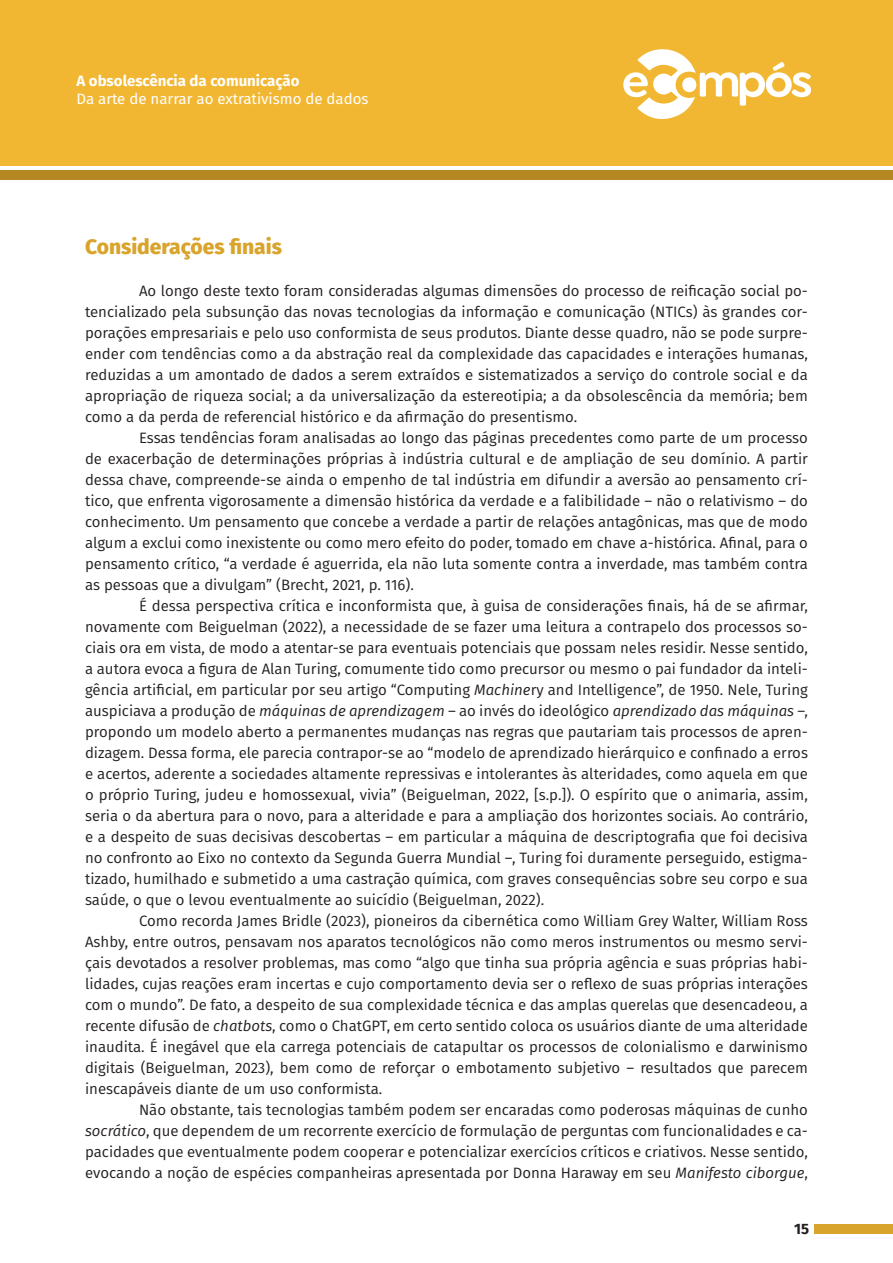
<style>
.page{position:relative;width:893px;height:1263px;background:#fff}
.page>*{position:absolute;margin:0;border:0;box-sizing:border-box;transform-origin:0 0}
.Tópico{font:800 21px "Fira Sans";color:#d9a42c}
.Texto{font:15px/21px "Fira Sans";color:#231f20;text-align:justify}
.t1{font:15px "Fira Sans";color:#fff}
.t2{font:700 15px "Fira Sans";color:#fff}
.t3{font:700 15px "Fira Sans";color:#231f20}
.s1{font-style:italic}
</style>
<div class="page">
<div style="left:0;top:0;width:893px;height:166px;background:#f2b732"></div>
<div style="left:0;top:170px;width:893px;height:10px;background:#b48723"></div>
<div style="left:814px;top:1224px;width:79px;height:9px;background:#d9a42c"></div>
<svg style="left:623px;top:49px;width:188px;height:70px"></svg>
<p class="t2" style="left:77px;top:68px;width:224px">A obsolescência da comunicação</p>
<p class="t1" style="left:77px;top:87px;width:293px">Da arte de narrar ao extrativismo de dados</p>
<p class="Tópico" style="left:85px;top:228px;width:198px">Considerações finais</p>
<p class="Texto" style="left:85px;top:279px;width:724px;text-indent:54px">Ao longo deste texto foram consideradas algumas dimensões do processo de reificação social po&shy;tencializado pela subsunção das novas tecnologias da informação e comunicação (NTICs) às grandes cor&shy;porações empresariais e pelo uso conformista de seus produtos. Diante desse quadro, não se pode surpre&shy;ender com tendências como a da abstração real da complexidade das capacidades e interações humanas, reduzidas a um amontado de dados a serem extraídos e sistematizados a serviço do controle social e da apropriação de riqueza social; a da universalização da estereotipia; a da obsolescência da memória; bem como a da perda de referencial histórico e da afirmação do presentismo.</p>
<p class="Texto" style="left:85px;top:426px;width:724px;text-indent:54px">Essas tendências foram analisadas ao longo das páginas precedentes como parte de um processo de exacerbação de determinações próprias à indústria cultural e de ampliação de seu domínio. A partir dessa chave, compreende-se ainda o empenho de tal indústria em difundir a aversão ao pensamento crí&shy;tico, que enfrenta vigorosamente a dimensão histórica da verdade e a falibilidade – não o relativismo – do conhecimento. Um pensamento que concebe a verdade a partir de relações antagônicas, mas que de modo algum a exclui como inexistente ou como mero efeito do poder, tomado em chave a-histórica. Afinal, para o pensamento crítico, “a verdade é aguerrida, ela não luta somente contra a inverdade, mas também contra as pessoas que a divulgam” (Brecht, 2021, p. 116).</p>
<p class="Texto" style="left:85px;top:594px;width:724px;text-indent:54px">É dessa perspectiva crítica e inconformista que, à guisa de considerações finais, há de se afirmar, novamente com Beiguelman (2022), a necessidade de se fazer uma leitura a contrapelo dos processos so&shy;ciais ora em vista, de modo a atentar-se para eventuais potenciais que possam neles residir. Nesse sentido, a autora evoca a figura de Alan Turing, comumente tido como precursor ou mesmo o pai fundador da inteli&shy;gência artificial, em particular por seu artigo “Computing <span class="s1">Machine</span>ry and Intelligence”, de 1950. Nele, Turing auspiciava a produção de <span class="s1">máquinas de aprendizagem</span> – ao invés do ideológico <span class="s1">aprendizado das máquinas</span> –, propondo um modelo aberto a permanentes mudanças nas regras que pautariam tais processos de apren&shy;dizagem. Dessa forma, ele parecia contrapor-se ao “modelo de aprendizado hierárquico e confinado a erros e acertos, aderente a sociedades altamente repressivas e intolerantes às alteridades, como aquela em que o próprio Turing, judeu e homossexual, vivia” (Beiguelman, 2022, [s.p.]). O espírito que o animaria, assim, seria o da abertura para o novo, para a alteridade e para a ampliação dos horizontes sociais. Ao contrário, e a despeito de suas decisivas descobertas – em particular a máquina de descriptografia que foi decisiva no confronto ao Eixo no contexto da Segunda Guerra Mundial –, Turing foi duramente perseguido, estigma&shy;tizado, humilhado e submetido a uma castração química, com graves consequências sobre seu corpo e sua saúde, o que o levou eventualmente ao suicídio (Beiguelman, 2022).</p>
<p class="Texto" style="left:85px;top:909px;width:724px;text-indent:54px">Como recorda James Bridle (2023), pioneiros da cibernética como William Grey Walter, William Ross Ashby, entre outros, pensavam nos aparatos tecnológicos não como meros instrumentos ou mesmo servi&shy;çais devotados a resolver problemas, mas como “algo que tinha sua própria agência e suas próprias habi&shy;lidades, cujas reações eram incertas e cujo comportamento devia ser o reflexo de suas próprias interações com o mundo”. De fato, a despeito de sua complexidade técnica e das amplas querelas que desencadeou, a recente difusão de <span class="s1">chatbots</span>, como o ChatGPT, em certo sentido coloca os usuários diante de uma alteridade inaudita. É inegável que ela carrega potenciais de catapultar os processos de colonialismo e darwinismo digitais (Beiguelman, 2023), bem como de reforçar o embotamento subjetivo – resultados que parecem inescapáveis diante de um uso conformista.</p>
<p class="Texto" style="left:85px;top:1098px;width:724px;text-indent:54px">Não obstante, tais tecnologias também podem ser encaradas como poderosas máquinas de cunho <span class="s1">socrático</span>, que dependem de um recorrente exercício de formulação de perguntas com funcionalidades e ca&shy;pacidades que eventualmente podem cooperar e potencializar exercícios críticos e criativos. Nesse sentido, evocando a noção de espécies companheiras apresentada por Donna Haraway em seu <span class="s1">Manifesto ciborgue</span>,</p>
<p class="t3" style="left:794px;top:1216px;width:17px">15</p>
</div>
